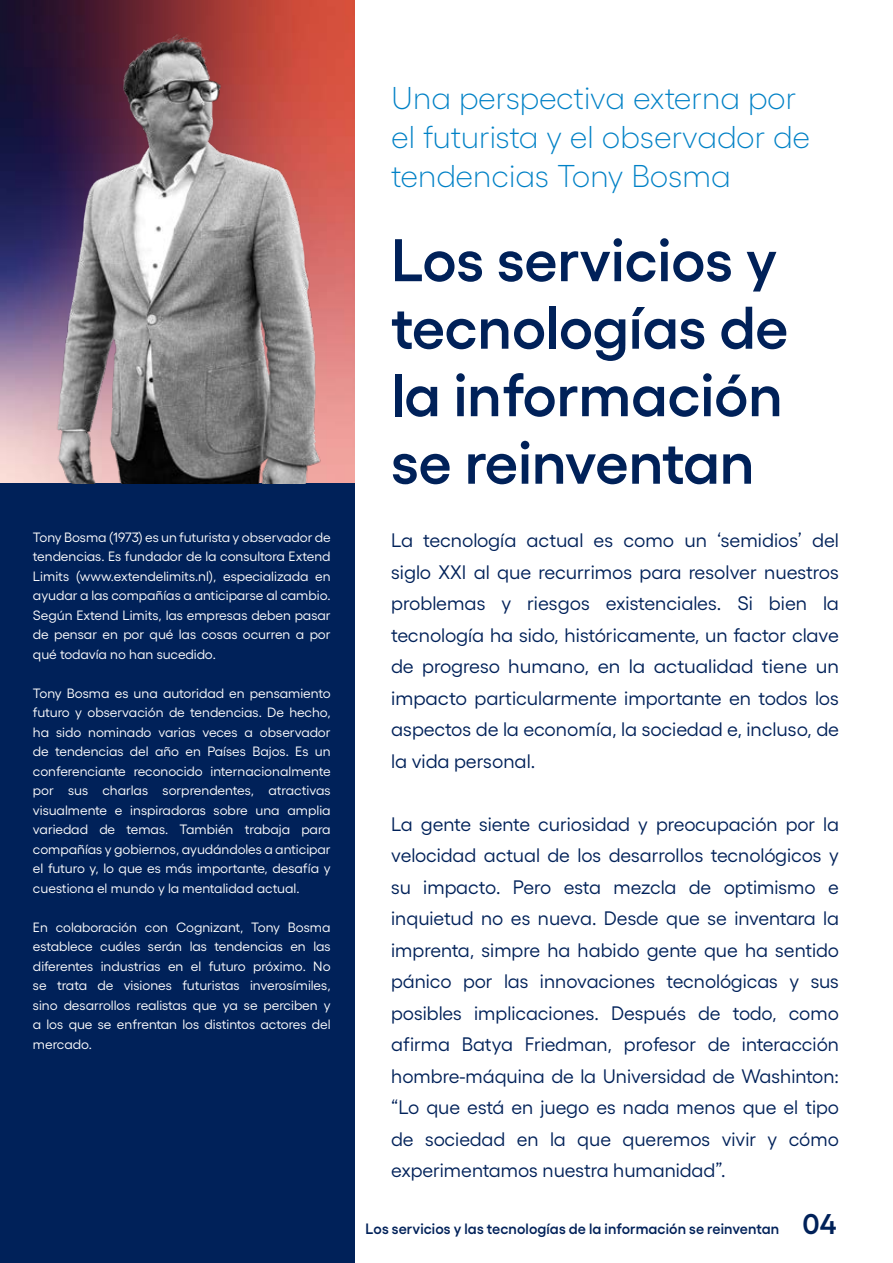
<style>
.page{position:relative;width:893px;height:1263px;background:#fff}
.page>*{position:absolute;margin:0;border:0;box-sizing:border-box;transform-origin:0 0}
.t1{font:600 60px/67.5px "Gellix";color:#002159}
.t2{font:300 31.5px/39px "Gellix";color:#0081c6}
.t3{font:19.5px/31.5px "Gellix";color:#002159;text-align:justify}
.t4{font:600 15px "Gellix";letter-spacing:.005em;color:#002159}
.t5{font:13.5px/19.5px "Gellix";color:#fff;text-align:justify}
.s1{font-size:28.5px}
</style>
<div class="page">
<img style="left:0;top:0;width:354px;height:483px">
<div style="left:0;top:483px;width:354px;height:780px;background:#002159"></div>
<img style="left:10px;top:28px;width:344px;height:455px">
<p class="t5" style="left:33px;top:526px;width:299px">Tony Bosma (1973) es un futurista y observador de tendencias. Es fundador de la consultora Extend Limits (www.extendelimits.nl), especializada en ayudar a las compañías a anticiparse al cambio.<br>Según Extend Limits, las empresas deben pasar de pensar en por qué las cosas ocurren a por qué todavía no han sucedido.</p>
<p class="t5" style="left:33px;top:682px;width:299px">Tony Bosma es una autoridad en pensamiento futuro y observación de tendencias. De hecho, ha sido nominado varias veces a observador de tendencias del año en Países Bajos. Es un conferenciante reconocido internacionalmente por sus charlas sorprendentes, atractivas visualmente e inspiradoras sobre una amplia variedad de temas. También trabaja para compañías y gobiernos, ayudándoles a anticipar el futuro y, lo que es más importante, desafía y cuestiona el mundo y la mentalidad actual.</p>
<p class="t5" style="left:33px;top:916px;width:299px">En colaboración con Cognizant, Tony Bosma establece cuáles serán las tendencias en las diferentes industrias en el futuro próximo. No se trata de visiones futuristas inverosímiles, sino desarrollos realistas que ya se perciben y a los que se enfrentan los distintos actores del mercado.</p>
<h2 class="t2" style="left:391px;top:76px;width:420px">Una perspectiva externa por el futurista y el observador de tendencias Tony Bosma</h2>
<h1 class="t1" style="left:391px;top:220px;width:399px">Los servicios y tecnologías de la información se reinventan</h1>
<p class="t3" style="left:391px;top:522px;width:449px">La tecnología actual es como un ‘semidios’ del siglo XXI al que recurrimos para resolver nuestros problemas y riesgos existenciales. Si bien la tecnología ha sido, históricamente, un factor clave de progreso humano, en la actualidad tiene un impacto particularmente importante en todos los aspectos de la economía, la sociedad e, incluso, de la vida personal.</p>
<p class="t3" style="left:391px;top:806px;width:449px">La gente siente curiosidad y preocupación por la velocidad actual de los desarrollos tecnológicos y su impacto. Pero esta mezcla de optimismo e inquietud no es nueva. Desde que se inventara la imprenta, simpre ha habido gente que ha sentido pánico por las innovaciones tecnológicas y sus posibles implicaciones. Después de todo, como afirma Batya Friedman, profesor de interacción hombre-máquina de la Universidad de Washinton: “Lo que está en juego es nada menos que el tipo de sociedad en la que queremos vivir y cómo experimentamos nuestra humanidad”.</p>
<p class="t4" style="left:366px;top:1216px;width:472px">Los servicios y las tecnologías de la información se reinventan <span class="s1">04</span></p>
</div>
